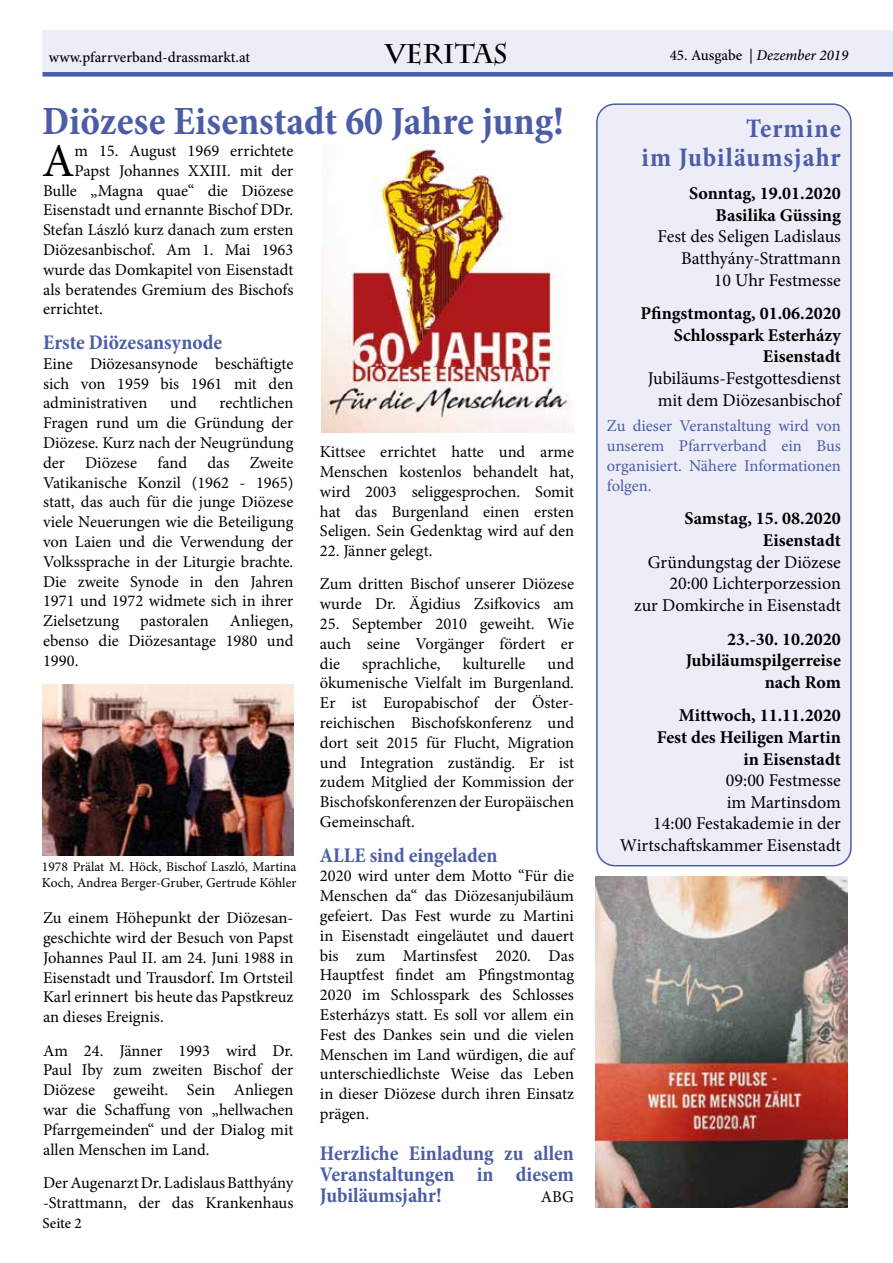
<style>
.page{position:relative;width:893px;height:1263px;background:#fff}
.page>*{position:absolute;margin:0;border:0;box-sizing:border-box;transform-origin:0 0}
.t1{font:46.95px "Minion Pro";color:#000}
.t2{font:700 condensed 40.5px "Minion Pro";color:#4b5da7}
.t3{font:700 condensed 27px/28.5px "Minion Pro";letter-spacing:.04em;color:#4b5da7;text-align:right}
.t4{font:700 27px "Charlemagne Std";color:#000}
.t5{font:700 condensed 21px/21px "Minion Pro";color:#4b5da7;text-align:justify}
.t6{font:18px/21.6px "Minion Pro";color:#000;text-align:right}
.t7{font:700 18px/21.6px "Minion Pro";color:#000;text-align:right}
.t8{font:16.5px/19.8px "Minion Pro";color:#000;text-align:justify}
.t9{font:16.5px/19.8px "Minion Pro";letter-spacing:-.005em;color:#4b5da7;text-align:justify}
.t10{font:500 15px "Minion Pro";color:#000}
.t11{font:italic 500 15px "Minion Pro";color:#000}
.t12{font:13.5px/16.2px "Minion Pro";color:#000}
.s1{font-style:normal}
</style>
<div class="page">
<div style="left:597px;top:104px;width:254px;height:762px;background:#ededf8;border-radius:18px"></div>
<div style="left:596px;top:103px;width:256px;height:763px;border:2px solid #4a5da8;border-radius:18px"></div>
<img style="left:43px;top:684px;width:250px;height:171px">
<img style="left:596px;top:876px;width:252px;height:332px">
<div style="left:846px;top:30px;width:47px;height:47px;background:#ededf8"></div>
<div style="left:846px;top:72px;width:47px;height:5px;background:#4a5da8"></div>
<div style="left:43px;top:30px;width:807px;height:47px;background:#ededf8"></div>
<div style="left:43px;top:72px;width:807px;height:5px;background:#4a5da8"></div>
<img style="left:321px;top:144px;width:252px;height:288px">
<p class="t10" style="left:49px;top:47px;width:203px">www.pfarrverband-drassmarkt.at</p>
<h3 class="t4" style="left:385px;top:38px;width:124px">VERITAS</h3>
<p class="t11" style="left:670px;top:45px;width:180px"><span class="s1">45. Ausgabe |</span> Dezember 2019</p>
<h2 class="t2" style="left:42px;top:93px;width:523px">Diözese Eisenstadt 60 Jahre jung!</h2>
<h1 class="t1" style="left:42px;top:129px;width:34px">A</h1>
<p class="t8" style="left:75px;top:141px;width:220px">m 15. August 1969 errichtete</p>
<p class="t8" style="left:75px;top:161px;width:220px">Papst Johannes XXIII. mit der</p>
<p class="t8" style="left:43px;top:181px;width:252px">Bulle „Magna quae“ die Diözese</p>
<p class="t8" style="left:43px;top:200px;width:252px">Eisenstadt und ernannte Bischof DDr.</p>
<p class="t8" style="left:43px;top:220px;width:252px">Stefan László kurz danach zum ersten</p>
<p class="t8" style="left:43px;top:240px;width:252px">Diözesanbischof. Am 1. Mai 1963</p>
<p class="t8" style="left:43px;top:260px;width:252px">wurde das Domkapitel von Eisenstadt</p>
<p class="t8" style="left:43px;top:280px;width:252px">als beratendes Gremium des Bischofs</p>
<p class="t8" style="left:43px;top:299px;width:61px">errichtet.</p>
<p class="t5" style="left:43px;top:332px;width:181px">Erste Diözesansynode</p>
<p class="t8" style="left:43px;top:354px;width:252px">Eine Diözesansynode beschäftigte sich von 1959 bis 1961 mit den administrativen</p>
<p class="t8" style="left:43px;top:393px;width:252px;text-indent:177px">rechtlichen Fragen rund um die Gründung der Diözese. Kurz nach der Neugründung der Diözese fand das Zweite Vatikanische Konzil (1962 - 1965) statt, das auch für die junge Diözese viele Neuerungen wie die Beteiligung von Laien und die Verwendung der Volkssprache in der Liturgie brachte.<br>Die zweite Synode in den Jahren 1971 und 1972 widmete sich in ihrer Zielsetzung</p>
<p class="t8" style="left:170px;top:393px;width:28px">und</p>
<p class="t8" style="left:320px;top:442px;width:256px">Kittsee errichtet hatte und arme Menschen kostenlos behandelt hat, wird 2003 seliggesprochen. Somit hat das Burgenland einen ersten Seligen. Sein Gedenktag wird auf den</p>
<p class="t8" style="left:320px;top:534px;width:256px;line-height:33.3px">22. Jänner gelegt.<br>Zum dritten Bischof unserer Diözese</p>
<p class="t8" style="left:320px;top:594px;width:256px">wurde Dr. Ägidius Zsifkovics am</p>
<p class="t8" style="left:320px;top:614px;width:256px">25. September 2010 geweiht. Wie auch seine Vorgänger fördert er die</p>
<p class="t8" style="left:43px;top:611px;width:252px;text-indent:187px">Anliegen, ebenso die Diözesantage 1980 und 1990.</p>
<p class="t8" style="left:140px;top:611px;width:70px">pastoralen</p>
<p class="t8" style="left:320px;top:653px;width:256px;text-indent:228px">und ökumenische Vielfalt im Burgenland.<br>Er ist Europabischof der Öster&shy;reichischen Bischofskonferenz und dort seit 2015 für Flucht, Migration und Integration zuständig. Er ist zudem Mitglied der Kommission der Bischofskonferenzen der Europäischen Gemeinschaft.</p>
<p class="t5" style="left:320px;top:844px;width:179px">ALLE sind eingeladen</p>
<p class="t8" style="left:320px;top:866px;width:256px">2020 wird unter dem Motto “Für die Menschen da“ das Diözesanjubiläum gefeiert. Das Fest wurde zu Martini in Eisenstadt eingeläutet und dauert bis zum Martinsfest 2020. Das Hauptfest findet am Pfingstmontag 2020 im Schlosspark des Schlosses Esterházys statt. Es soll vor allem ein Fest des Dankes sein und die vielen Menschen im Land würdigen, die auf unterschiedlichste Weise das Leben in dieser Diözese durch ihren Einsatz prägen.</p>
<p class="t5" style="left:320px;top:1142px;width:256px">Herzliche Einladung zu allen Veranstaltungen in diesem Jubiläumsjahr!</p>
<p class="t8" style="left:362px;top:653px;width:80px">sprachliche,</p>
<p class="t8" style="left:463px;top:653px;width:64px">kulturelle</p>
<p class="t12" style="left:42px;top:858px;width:256px">1978 Prälat M. Höck, Bischof Laszló, Martina<br>Koch, Andrea Berger-Gruber, Gertrude Köhler</p>
<p class="t8" style="left:43px;top:908px;width:252px">Zu einem Höhepunkt der Diözesan&shy;geschichte wird der Besuch von Papst Johannes Paul II. am 24. Juni 1988 in Eisenstadt und Trausdorf. Im Ortsteil Karl erinnert bis heute das Papstkreuz an dieses Ereignis.</p>
<p class="t8" style="left:43px;top:1040px;width:252px">Am 24. Jänner 1993 wird Dr.<br>Paul Iby zum zweiten Bischof der Diözese geweiht. Sein Anliegen war die Schaffung von „hellwachen Pfarrgemeinden“ und der Dialog mit allen Menschen im Land.</p>
<p class="t8" style="left:43px;top:1173px;width:252px">Der Augenarzt Dr. Ladislaus Batthyány -Strattmann, der das Krankenhaus</p>
<p class="t8" style="left:541px;top:1187px;width:35px">ABG</p>
<p class="t10" style="left:43px;top:1213px;width:41px">Seite 2</p>
<h3 class="t3" style="left:642px;top:114px;width:201px">Termine<br>im Jubiläumsjahr</h3>
<p class="t7" style="left:689px;top:182px;width:153px">Sonntag, 19.01.2020<br>Basilika Güssing</p>
<p class="t6" style="left:657px;top:226px;width:185px">Fest des Seligen Ladislaus<br>Batthyány-Strattmann<br>10 Uhr Festmesse</p>
<p class="t7" style="left:641px;top:302px;width:202px">Pfingstmontag, 01.06.2020<br>Schlosspark Esterházy<br>Eisenstadt</p>
<p class="t6" style="left:648px;top:368px;width:194px;text-align:center">Jubiläums-Festgottesdienst mit dem Diözesanbischof</p>
<p class="t9" style="left:607px;top:416px;width:235px">Zu dieser Veranstaltung wird von unserem Pfarrverband ein Bus organisiert. Nähere Informationen folgen.</p>
<p class="t7" style="left:684px;top:508px;width:158px">Samstag, 15. 08.2020<br>Eisenstadt</p>
<p class="t6" style="left:634px;top:551px;width:208px">Gründungstag der Diözese<br>20:00 Lichterporzession<br>zur Domkirche in Eisenstadt</p>
<p class="t7" style="left:686px;top:628px;width:157px">23.-30. 10.2020<br>Jubiläumspilgerreise nach Rom</p>
<p class="t7" style="left:657px;top:704px;width:186px">Mittwoch, 11.11.2020<br>Fest des Heiligen Martin in Eisenstadt</p>
<p class="t6" style="left:620px;top:770px;width:222px">09:00 Festmesse<br>im Martinsdom<br>14:00 Festakademie in der<br>Wirtschaftskammer Eisenstadt</p>
</div>
